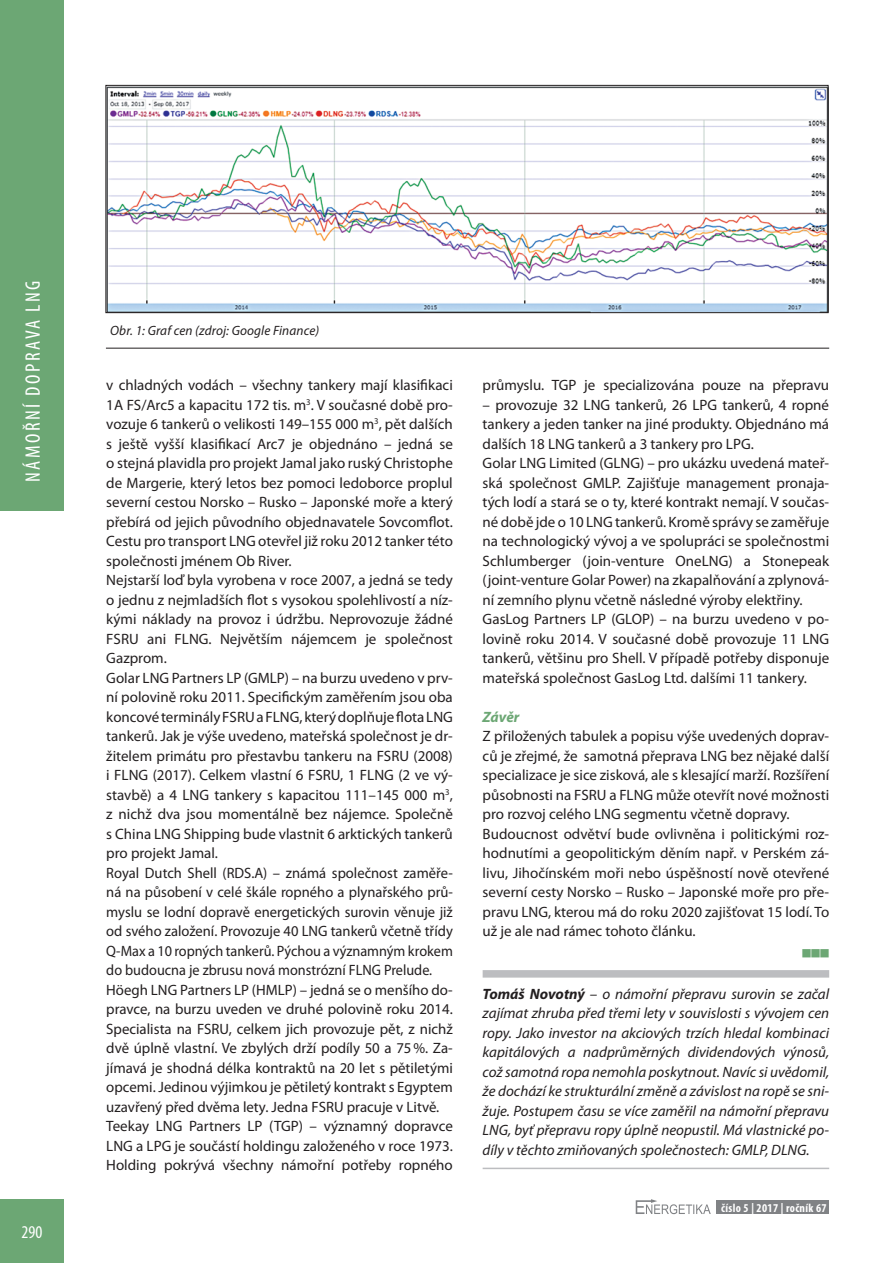
<style>
.page{position:relative;width:893px;height:1263px;background:#fff}
.page>*{position:absolute;margin:0;border:0;box-sizing:border-box;transform-origin:0 0}
.t1{font:condensed 21px "Myriad Pro";letter-spacing:.12em;color:#fff}
.t2{font:condensed 18px "Myriad Pro";color:#fff}
.text{font:15px/19.5px "Myriad Pro";color:#231f20;text-align:justify}
.text-2{font:italic 15px/19.5px "Myriad Pro";color:#231f20;text-align:justify}
.nadpis_NEW_zelena{font:italic 700 15px "Myriad Pro";letter-spacing:-.005em;color:#6ca774}
.t3{font:italic 13.5px "Myriad Pro";letter-spacing:.01em;color:#231f20}
.t4{font:700 condensed 12px "Myriad Pro";letter-spacing:.03em;color:#fff}
.text-3{font:9px "Zapf Dingbats IT Cby BT";color:#6ca774}
.s1{font-weight:700}
</style>
<div class="page">
<div style="left:0;top:0;width:64px;height:510px;background:#6ca774"></div>
<div style="left:0;top:1199px;width:64px;height:64px;background:#6ca774"></div>
<div style="left:483px;top:970px;width:346px;height:7px;background:#bcbdc0"></div>
<hr style="left:483px;top:1168px;width:346px;height:1px;background:#bcbdc0">
<svg style="left:636px;top:1199px;width:75px;height:15px"></svg>
<div style="left:716px;top:1200px;width:113px;height:14px;background:#808285"></div>
<img style="left:108px;top:87px;width:718px;height:224px">
<div style="left:106px;top:85px;width:722px;height:228px;border:1px solid #231f20"></div>
<hr style="left:106px;top:348px;width:723px;height:1px;background:#231f20">
<p class="t1" style="left:20px;top:482px;width:203px;rotate:-90deg">NÁMOŘNÍ DOPRAVA LNG</p>
<p class="t2" style="left:21px;top:1221px;width:22px">290</p>
<p class="t3" style="left:110px;top:322px;width:211px">Obr. 1: Graf cen (zdroj: Google Finance)</p>
<p class="text" style="left:106px;top:375px;width:348px">v chladných vodách – všechny tankery mají klasifikaci 1A FS/Arc5 a kapacitu 172 tis. m<sup>3</sup>. V současné době pro&shy;vozuje 6 tankerů o velikosti 149–155 000 m<sup>3</sup>, pět dalších s ještě vyšší klasifikací Arc7 je objednáno – jedná se o stejná plavidla pro projekt Jamal jako ruský Christophe de Margerie, který letos bez pomoci ledoborce proplul severní cestou Norsko – Rusko – Japonské moře a který přebírá od jejich původního objednavatele Sovcomflot.<br>Cestu pro transport LNG otevřel již roku 2012 tanker této společnosti jménem Ob River.</p>
<p class="text" style="left:106px;top:570px;width:348px">Nejstarší loď byla vyrobena v roce 2007, a jedná se tedy o jednu z nejmladších flot s vysokou spolehlivostí a níz&shy;kými náklady na provoz i údržbu. Neprovozuje žádné FSRU ani FLNG. Největším nájemcem je společnost Gazprom.</p>
<p class="text" style="left:106px;top:667px;width:348px">Golar LNG Partners LP (GMLP) – na burzu uvedeno v prv&shy;ní polovině roku 2011. Specifickým zaměřením jsou oba koncové terminály FSRU a FLNG, který doplňuje flota LNG tankerů. Jak je výše uvedeno, mateřská společnost je dr&shy;žitelem primátu pro přestavbu tankeru na FSRU (2008) i FLNG (2017). Celkem vlastní 6 FSRU, 1 FLNG (2 ve vý&shy;stavbě) a 4 LNG tankery s kapacitou 111–145 000 m<sup>3</sup>, z nichž dva jsou momentálně bez nájemce. Společně s China LNG Shipping bude vlastnit 6 arktických tankerů pro projekt Jamal.</p>
<p class="text" style="left:106px;top:862px;width:348px">Royal Dutch Shell (RDS.A) – známá společnost zaměře&shy;ná na působení v celé škále ropného a plynařského prů&shy;myslu se lodní dopravě energetických surovin věnuje již od svého založení. Provozuje 40 LNG tankerů včetně třídy Q-Max a 10 ropných tankerů. Pýchou a významným krokem do budoucna je zbrusu nová monstrózní FLNG Prelude.</p>
<p class="text" style="left:106px;top:979px;width:348px">Höegh LNG Partners LP (HMLP) – jedná se o menšího do&shy;pravce, na burzu uveden ve druhé polovině roku 2014.<br>Specialista na FSRU, celkem jich provozuje pět, z nichž dvě úplně vlastní. Ve zbylých drží podíly 50 a 75%. Za&shy;jímavá je shodná délka kontraktů na 20 let s pětiletými opcemi. Jedinou výjimkou je pětiletý kontrakt s Egyptem uzavřený před dvěma lety. Jedna FSRU pracuje v Litvě.</p>
<p class="text" style="left:106px;top:1116px;width:348px">Teekay LNG Partners LP (TGP) – významný dopravce LNG a LPG je součástí holdingu založeného v roce 1973.<br>Holding pokrývá všechny námořní potřeby ropného</p>
<p class="text" style="left:483px;top:375px;width:348px">průmyslu. TGP je specializována pouze na přepravu</p>
<p class="text" style="left:483px;top:394px;width:348px">– provozuje 32 LNG tankerů, 26 LPG tankerů, 4 ropné tankery a jeden tanker na jiné produkty. Objednáno má dalších 18 LNG tankerů a 3 tankery pro LPG.</p>
<p class="text" style="left:483px;top:453px;width:348px">Golar LNG Limited (GLNG) – pro ukázku uvedená mateř&shy;ská společnost GMLP. Zajišťuje management pronaja&shy;tých lodí a stará se o ty, které kontrakt nemají. V součas&shy;né době jde o 10 LNG tankerů. Kromě správy se zaměřuje na technologický vývoj a ve spolupráci se společnostmi Schlumberger (join-venture OneLNG) a Stonepeak (joint-venture Golar Power) na zkapalňování a zplynová&shy;ní zemního plynu včetně následné výroby elektřiny.</p>
<p class="text" style="left:483px;top:609px;width:348px">GasLog Partners LP (GLOP) – na burzu uvedeno v po&shy;lovině roku 2014. V současné době provozuje 11 LNG tankerů, většinu pro Shell. V případě potřeby disponuje mateřská společnost GasLog Ltd. dalšími 11 tankery.</p>
<p class="nadpis_NEW_zelena" style="left:483px;top:707px;width:38px">Závěr</p>
<p class="text" style="left:483px;top:726px;width:348px">Z přiložených tabulek a popisu výše uvedených doprav&shy;ců je zřejmé, že samotná přeprava LNG bez nějaké další specializace je sice zisková, ale s klesající marží. Rozšíření působnosti na FSRU a FLNG může otevřít nové možnosti pro rozvoj celého LNG segmentu včetně dopravy.</p>
<p class="text" style="left:483px;top:823px;width:348px">Budoucnost odvětví bude ovlivněna i politickými roz&shy;hodnutími a geopolitickým děním např. v Perském zá&shy;livu, Jihočínském moři nebo úspěšností nově otevřené severní cesty Norsko – Rusko – Japonské moře pro pře&shy;pravu LNG, kterou má do roku 2020 zajišťovat 15 lodí. To už je ale nad rámec tohoto článku.</p>
<p class="text-3" style="left:802px;top:948px;width:28px">■■■</p>
<p class="text-2" style="left:483px;top:984px;width:348px"><span class="s1">Tomáš Novotný</span> – o námořní přepravu surovin se začal zajímat zhruba před třemi lety v souvislosti s vývojem cen ropy. Jako investor na akciových trzích hledal kombinaci kapitálových a nadprůměrných dividendových výnosů, což samotná ropa nemohla poskytnout. Navíc si uvědomil, že dochází ke strukturální změně a závislost na ropě se sni&shy;žuje. Postupem času se více zaměřil na námořní přepravu LNG, byť přepravu ropy úplně neopustil. Má vlastnické po&shy;díly v těchto zmiňovaných společnostech: GMLP, DLNG.</p>
<p class="t4" style="left:721px;top:1200px;width:107px">číslo 5 | 2017 | ročník 67</p>
</div>
